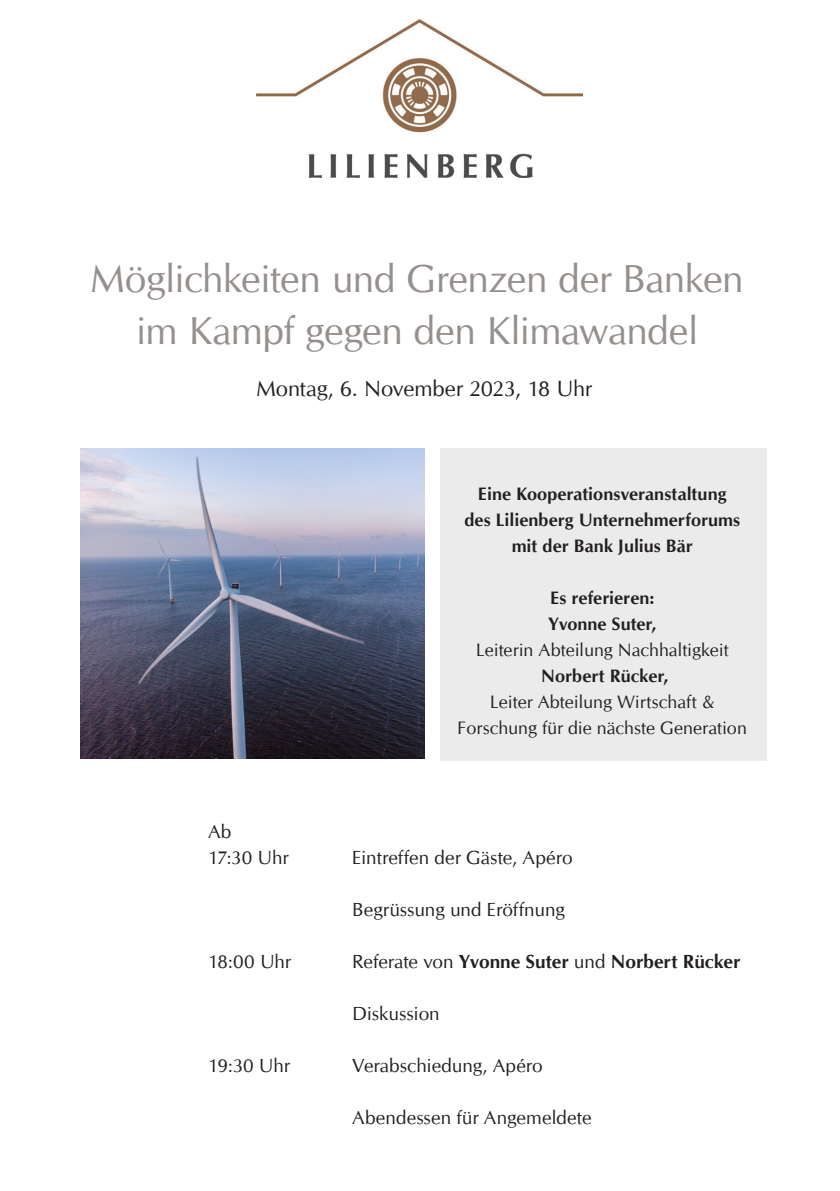
<style>
.page{position:relative;width:840px;height:1191px;background:#fff}
.page>*{position:absolute;margin:0;border:0;box-sizing:border-box;transform-origin:0 0}
.Grundschrift_9_5_13{font:39px/52px "CG Omega";letter-spacing:-.01em;color:#95908d;text-align:center}
.Grundschrift_9_5_13-2{font:22px "CG Omega";letter-spacing:-.01em;color:#231f20}
.Grundschrift_9_5_13-3{font:19px "CG Omega";color:#231f20}
.Grundschrift_9_5_13-4{font:700 19px "CG Omega";color:#231f20}
.t1{font:18px/26px "CG Omega";color:#231f20;text-align:center}
.t2{font:700 18px/26px "CG Omega";letter-spacing:.005em;color:#231f20;text-align:center}
.s1{font-weight:700}
.s2{font-weight:400}
</style>
<div class="page">
<div style="left:439px;top:448px;width:326px;height:312px;background:#ebebec"></div>
<img style="left:81px;top:448px;width:343px;height:310px">
<img style="left:257px;top:20px;width:325px;height:157px">
<p class="Grundschrift_9_5_13" style="left:90px;top:253px;width:654px">Möglichkeiten und Grenzen der Banken im Kampf gegen den Klimawandel</p>
<p class="Grundschrift_9_5_13-2" style="left:256px;top:375px;width:337px">Montag, 6. November 2023, 18 Uhr</p>
<p class="t2" style="left:477px;top:481px;width:250px">Eine Kooperationsveranstaltung</p>
<p class="t2" style="left:464px;top:507px;width:277px">des Lilienberg Unternehmerforums mit der Bank Julius Bär</p>
<p class="t2" style="left:550px;top:585px;width:106px">Es referieren:</p>
<p class="t1" style="left:475px;top:611px;width:254px"><span class="s1">Yvonne Suter,<br></span>Leiterin Abteilung Nachhaltigkeit</p>
<p class="t1" style="left:457px;top:663px;width:291px"><span class="s1">Norbert Rücker,<br></span>Leiter Abteilung Wirtschaft &amp;<br>Forschung für die nächste Generation</p>
<p class="Grundschrift_9_5_13-3" style="left:208px;top:820px;width:25px">Ab</p>
<p class="Grundschrift_9_5_13-3" style="left:208px;top:846px;width:82px">17:30 Uhr</p>
<p class="Grundschrift_9_5_13-3" style="left:352px;top:846px;width:222px">Eintreffen der Gäste, Apéro</p>
<p class="Grundschrift_9_5_13-3" style="left:352px;top:898px;width:214px">Begrüssung und Eröffnung</p>
<p class="Grundschrift_9_5_13-3" style="left:208px;top:950px;width:84px">18:00 Uhr</p>
<p class="Grundschrift_9_5_13-4" style="left:352px;top:950px;width:389px"><span class="s2">Referate von</span> Yvonne Suter <span class="s2">und</span> Norbert Rücker</p>
<p class="Grundschrift_9_5_13-3" style="left:352px;top:1002px;width:89px">Diskussion</p>
<p class="Grundschrift_9_5_13-3" style="left:208px;top:1054px;width:83px">19:30 Uhr</p>
<p class="Grundschrift_9_5_13-3" style="left:352px;top:1054px;width:192px">Verabschiedung, Apéro</p>
<p class="Grundschrift_9_5_13-3" style="left:352px;top:1106px;width:240px">Abendessen für Angemeldete</p>
</div>
